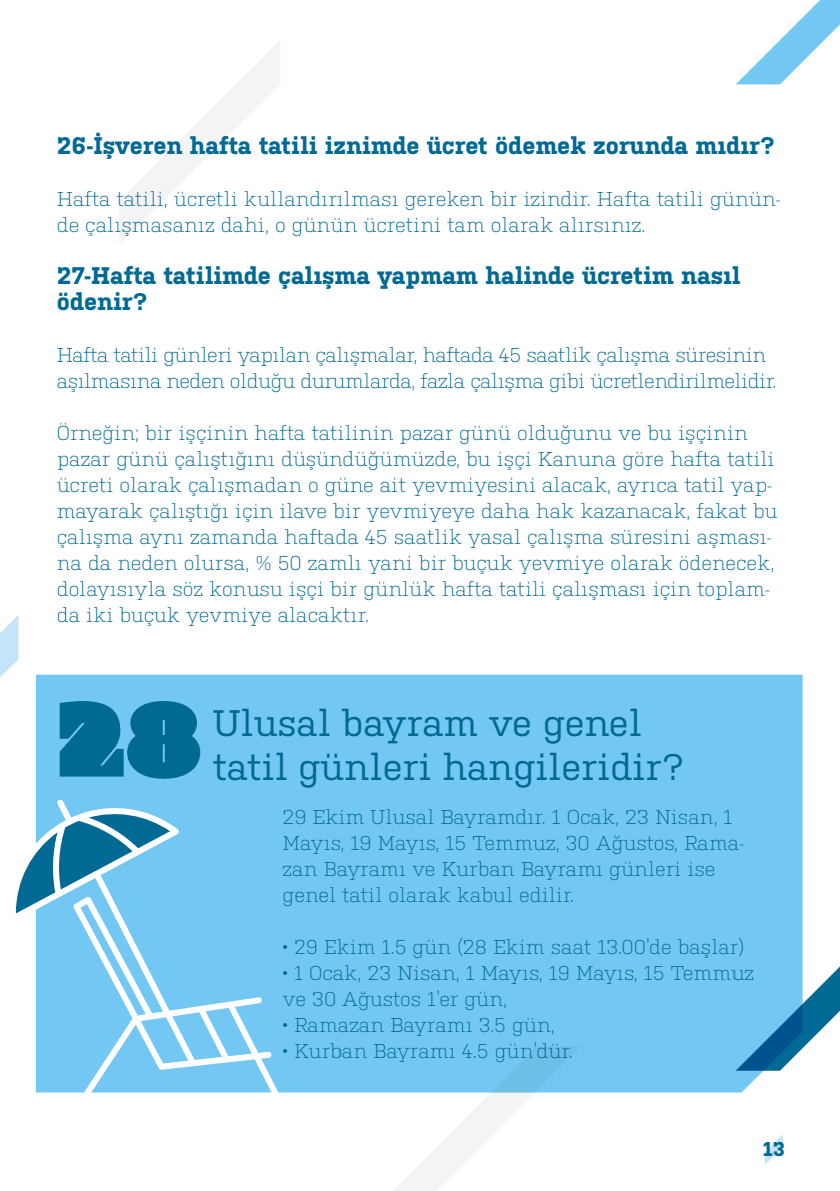
<style>
.page{position:relative;width:840px;height:1191px;background:#fff}
.page>*{position:absolute;margin:0;border:0;box-sizing:border-box;transform-origin:0 0}
.t1{font:900 105px "Neplus";color:#006a94}
.t2{font:37px/44.2px "Kulturista";color:#006a94}
.t3{font:700 24px/26px "Kulturista";color:#006a94}
.t4{font:300 20px/26px "Kulturista";color:#006a94}
.t5{font:300 20px/26px "Kulturista";letter-spacing:-.025em;color:#006a94}
.t6{font:700 20px "Kulturista";color:#006a94}
</style>
<div class="page">
<svg style="left:764px;top:1135px;width:18px;height:29px"></svg>
<div style="left:176px;top:674px;width:626px;height:418px;background:#72c8f2"></div>
<svg style="left:736px;top:0;width:103px;height:84px"></svg>
<svg style="left:735px;top:949px;width:104px;height:121px"></svg>
<svg style="left:340px;top:1046px;width:240px;height:145px"></svg>
<svg style="left:120px;top:42px;width:160px;height:201px"></svg>
<svg style="left:0;top:615px;width:176px;height:184px"></svg>
<svg style="left:15px;top:799px;width:269px;height:294px;fill:#72c8f2"></svg>
<p class="t3" style="left:57px;top:133px;width:719px">26-İşveren hafta tatili iznimde ücret ödemek zorunda mıdır?</p>
<p class="t4" style="left:57px;top:185px;width:725px">Hafta tatili, ücretli kullandırılması gereken bir izindir. Hafta tatili günün&shy;de çalışmasanız dahi, o günün ücretini tam olarak alırsınız.</p>
<p class="t3" style="left:57px;top:263px;width:685px">27-Hafta tatilimde çalışma yapmam halinde ücretim nasıl ödenir?</p>
<p class="t5" style="left:57px;top:341px;width:720px">Hafta tatili günleri yapılan çalışmalar, haftada 45 saatlik çalışma süresinin aşılmasına neden olduğu durumlarda, fazla çalışma gibi ücretlendirilmelidir.</p>
<p class="t4" style="left:57px;top:419px;width:722px">Örneğin; bir işçinin hafta tatilinin pazar günü olduğunu ve bu işçinin pazar günü çalıştığını düşündüğümüzde, bu işçi Kanuna göre hafta tatili ücreti olarak çalışmadan o güne ait yevmiyesini alacak, ayrıca tatil yap&shy;mayarak çalıştığı için ilave bir yevmiyeye daha hak kazanacak, fakat bu çalışma aynı zamanda haftada 45 saatlik yasal çalışma süresini aşması&shy;na da neden olursa, % 50 zamlı yani bir buçuk yevmiye olarak ödenecek, dolayısıyla söz konusu işçi bir günlük hafta tatili çalışması için toplam&shy;da iki buçuk yevmiye alacaktır.</p>
<h1 class="t1" style="left:57px;top:681px;width:146px">28</h1>
<h2 class="t2" style="left:213px;top:700px;width:473px">Ulusal bayram ve genel tatil günleri hangileridir?</h2>
<p class="t4" style="left:282px;top:802px;width:463px">29 Ekim Ulusal Bayramdır. 1 Ocak, 23 Nisan, 1<br>Mayıs, 19 Mayıs, 15 Temmuz, 30 Ağustos, Rama&shy;zan Bayramı ve Kurban Bayramı günleri ise genel tatil olarak kabul edilir.</p>
<p class="t4" style="left:282px;top:932px;width:462px">• 29 Ekim 1.5 gün (28 Ekim saat 13.00’de başlar)</p>
<p class="t4" style="left:282px;top:958px;width:472px">• 1 Ocak, 23 Nisan, 1 Mayıs, 19 Mayıs, 15 Temmuz ve 30 Ağustos 1’er gün,</p>
<p class="t4" style="left:282px;top:1010px;width:274px">• Ramazan Bayramı 3.5 gün,</p>
<p class="t4" style="left:282px;top:1036px;width:291px">• Kurban Bayramı 4.5 gün’dür.</p>
<p class="t6" style="left:762px;top:1137px;width:24px">13</p>
</div>
